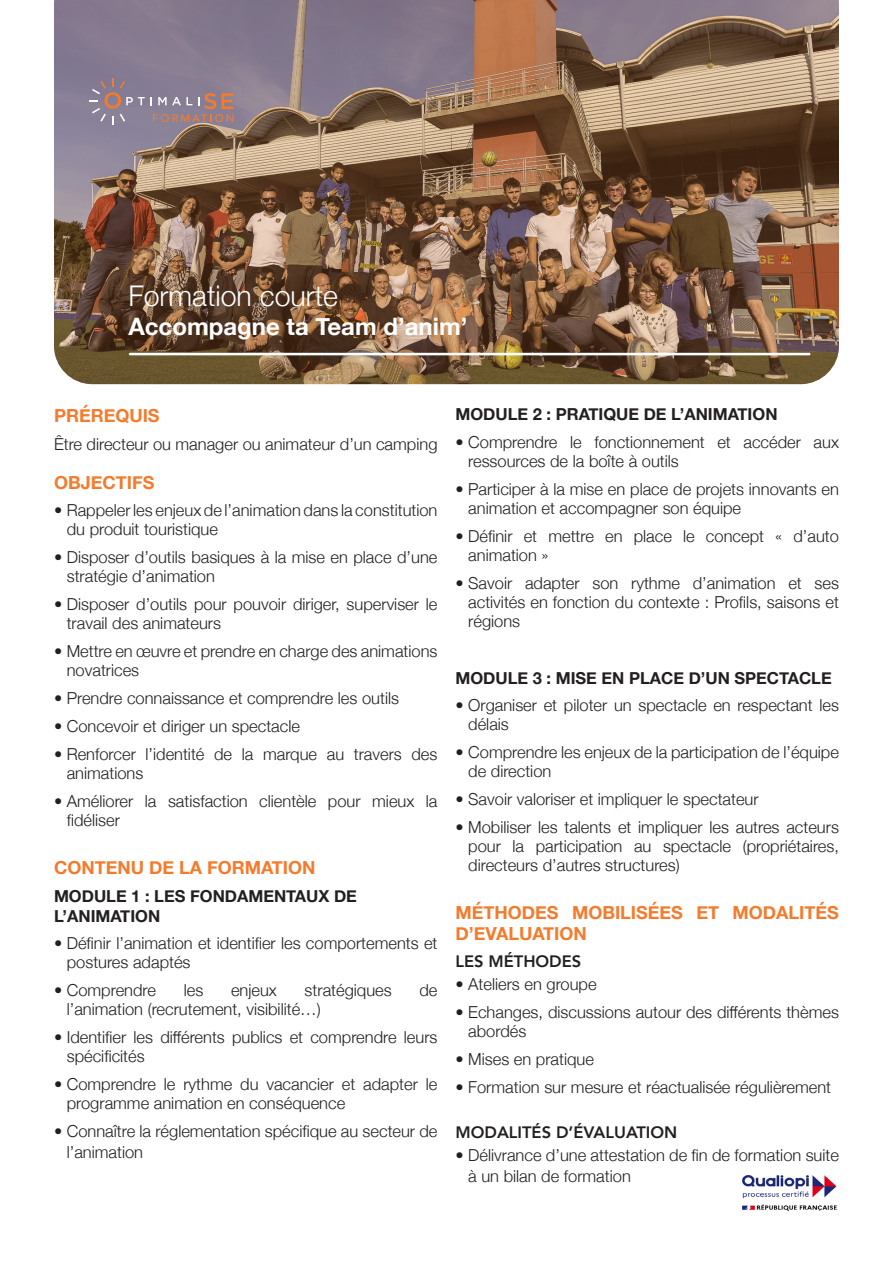
<style>
.page{position:relative;width:893px;height:1263px;background:#fff}
.page>*{position:absolute;margin:0;border:0;box-sizing:border-box;transform-origin:0 0}
.t1{font:300 28.5px "Helvetica Neue";color:#fff}
.t2{font:700 24px "Helvetica Neue";color:#fff}
.t3{font:700 18px/21.6px "Helvetica Neue";color:#f47b2c}
.t4{font:300 16.5px/18.9px "Helvetica Neue";color:#231f20}
.t5{font:700 16.5px/19.8px "Helvetica Neue";color:#231f20}
.t6{font:800 16.5px "Avenir";color:#231f20}
</style>
<div class="page">
<img style="left:54px;top:0;width:785px;height:384px">
<hr style="left:129px;top:353px;width:681px;height:2px;background:#fff">
<svg style="left:89px;top:78px;width:144px;height:46px"></svg>
<img style="left:742px;top:1174px;width:95px;height:37px">
<h1 class="t1" style="left:128px;top:278px;width:211px">Formation courte</h1>
<h2 class="t2" style="left:128px;top:311px;width:340px">Accompagne ta Team d’anim’</h2>
<p class="t3" style="left:54px;top:404px;width:107px">PRÉREQUIS</p>
<p class="t4" style="left:54px;top:434px;width:385px">Être directeur ou manager ou animateur d’un camping</p>
<p class="t3" style="left:54px;top:471px;width:102px">OBJECTIFS</p>
<p class="t4" style="left:67px;top:501px;width:372px;text-indent:-13px">• Rappeler les enjeux de l’animation dans la constitution du produit touristique</p>
<p class="t4" style="left:67px;top:547px;width:372px;text-indent:-13px">• Disposer d’outils basiques à la mise en place d’une stratégie d’animation</p>
<p class="t4" style="left:67px;top:594px;width:372px;text-indent:-13px">• Disposer d’outils pour pouvoir diriger, superviser le travail des animateurs</p>
<p class="t4" style="left:67px;top:641px;width:372px;text-indent:-13px">• Mettre en œuvre et prendre en charge des animations novatrices</p>
<p class="t4" style="left:54px;top:688px;width:347px">• Prendre connaissance et comprendre les outils</p>
<p class="t4" style="left:54px;top:716px;width:247px">• Concevoir et diriger un spectacle</p>
<p class="t4" style="left:67px;top:744px;width:372px;text-indent:-13px">• Renforcer l’identité de la marque au travers des animations</p>
<p class="t4" style="left:67px;top:791px;width:372px;text-indent:-13px">• Améliorer la satisfaction clientèle pour mieux la fidéliser</p>
<p class="t3" style="left:54px;top:856px;width:263px">CONTENU DE LA FORMATION</p>
<p class="t5" style="left:54px;top:886px;width:304px">MODULE 1 : LES FONDAMENTAUX DE<br>L’ANIMATION</p>
<p class="t4" style="left:67px;top:933px;width:372px;text-indent:-13px">• Définir l’animation et identifier les comportements et postures adaptés</p>
<p class="t4" style="left:54px;top:980px;width:104px">• Comprendre</p>
<p class="t4" style="left:184px;top:980px;width:21px">les</p>
<p class="t4" style="left:231px;top:980px;width:47px">enjeux</p>
<p class="t4" style="left:305px;top:980px;width:89px">stratégiques</p>
<p class="t4" style="left:419px;top:980px;width:20px">de</p>
<p class="t4" style="left:67px;top:999px;width:255px">l’animation (recrutement, visibilité…)</p>
<p class="t4" style="left:67px;top:1027px;width:372px;text-indent:-13px">• Identifier les différents publics et comprendre leurs spécificités</p>
<p class="t4" style="left:67px;top:1074px;width:372px;text-indent:-13px">• Comprendre le rythme du vacancier et adapter le programme animation en conséquence</p>
<p class="t4" style="left:67px;top:1120px;width:372px;line-height:20.7px;text-indent:-13px">• Connaître la réglementation spécifique au secteur de l’animation</p>
<p class="t5" style="left:455px;top:404px;width:324px">MODULE 2 : PRATIQUE DE L’ANIMATION</p>
<p class="t4" style="left:468px;top:432px;width:372px;text-indent:-13px">• Comprendre le fonctionnement et accéder aux ressources de la boîte à outils</p>
<p class="t4" style="left:468px;top:479px;width:372px;text-indent:-13px">• Participer à la mise en place de projets innovants en animation et accompagner son équipe</p>
<p class="t4" style="left:468px;top:526px;width:372px;text-indent:-13px">• Définir et mettre en place le concept « d’auto animation »</p>
<p class="t4" style="left:468px;top:573px;width:372px;text-align:justify;text-indent:-13px">• Savoir adapter son rythme d’animation et ses activités en fonction du contexte : Profils, saisons et régions</p>
<p class="t5" style="left:455px;top:668px;width:378px">MODULE 3 : MISE EN PLACE D’UN SPECTACLE</p>
<p class="t4" style="left:468px;top:696px;width:372px;text-indent:-13px">• Organiser et piloter un spectacle en respectant les délais</p>
<p class="t4" style="left:468px;top:743px;width:372px;text-indent:-13px">• Comprendre les enjeux de la participation de l’équipe de direction</p>
<p class="t4" style="left:455px;top:789px;width:305px">• Savoir valoriser et impliquer le spectateur</p>
<p class="t4" style="left:468px;top:817px;width:372px;text-align:justify;text-indent:-13px">• Mobiliser les talents et impliquer les autres acteurs pour la participation au spectacle (propriétaires, directeurs d’autres structures)</p>
<p class="t3" style="left:455px;top:901px;width:385px">MÉTHODES MOBILISÉES ET MODALITÉS<br>D’EVALUATION</p>
<p class="t6" style="left:455px;top:950px;width:127px">LES MÉTHODES</p>
<p class="t4" style="left:455px;top:974px;width:143px">• Ateliers en groupe</p>
<p class="t4" style="left:468px;top:1002px;width:372px;text-indent:-13px">• Echanges, discussions autour des différents thèmes abordés</p>
<p class="t4" style="left:455px;top:1049px;width:140px">• Mises en pratique</p>
<p class="t4" style="left:455px;top:1077px;width:377px">• Formation sur mesure et réactualisée régulièrement</p>
<p class="t6" style="left:455px;top:1121px;width:223px">MODALITÉS D’ÉVALUATION</p>
<p class="t4" style="left:468px;top:1145px;width:372px;line-height:20.7px;text-indent:-13px">• Délivrance d’une attestation de fin de formation suite à un bilan de formation</p>
</div>
